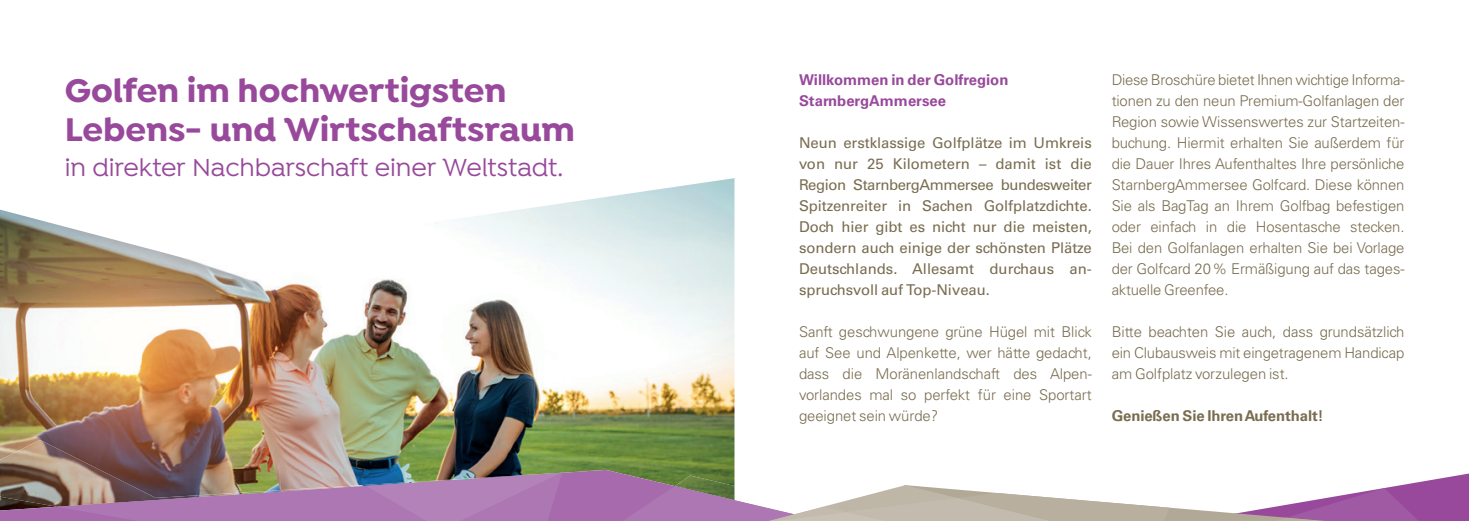
<style>
.page{position:relative;width:1469px;height:521px;background:#fff}
.page>*{position:absolute;margin:0;border:0;box-sizing:border-box;transform-origin:0 0}
.t1{font:700 35px/38.5px "Isidora";letter-spacing:-.005em;color:#98499b}
.t2{font:500 26.25px "Isidora";letter-spacing:-.005em;color:#98499b}
.t3{font:300 14.88px/21px "Univers LT Std";letter-spacing:-.01em;color:#796d50;text-align:justify}
.t4{font:14.88px/21px "Univers LT Std";letter-spacing:-.005em;color:#796d50;text-align:justify}
.t5{font:700 14.88px/21px "Univers LT Std";color:#98499b}
.t6{font:700 14.88px "Univers LT Std";letter-spacing:-.005em;color:#796d50}
</style>
<div class="page">
<img style="left:0;top:178px;width:734px;height:292px">
<svg style="left:0;top:470px;width:735px;height:51px;background:#8c6c87"></svg>
<img style="left:0;top:440px;width:125px;height:67px">
<svg style="left:57px;top:473px;width:506px;height:48px;background:#9f799c"></svg>
<svg style="left:598px;top:473px;width:870px;height:48px"></svg>
<h1 class="t1" style="left:65px;top:73px;width:511px">Golfen im hochwertigsten<br>Lebens- und Wirtschaftsraum</h1>
<h2 class="t2" style="left:65px;top:152px;width:500px">in direkter Nachbarschaft einer Weltstadt.</h2>
<p class="t5" style="left:799px;top:69px;width:211px">Willkommen in der Golfregion<br>StarnbergAmmersee</p>
<p class="t4" style="left:799px;top:132px;width:294px">Neun erstklassige Golfplätze im Umkreis von nur 25 Kilometern – damit ist die Region StarnbergAmmersee bundesweiter Spitzenreiter in Sachen Golfplatzdichte.<br>Doch hier gibt es nicht nur die meisten, sondern auch einige der schönsten Plätze Deutschlands. Allesamt durchaus an&shy;spruchsvoll auf Top-Niveau.</p>
<p class="t3" style="left:799px;top:321px;width:294px">Sanft geschwungene grüne Hügel mit Blick auf See und Alpenkette, wer hätte gedacht, dass die Moränenlandschaft des Alpen&shy;vorlandes mal so perfekt für eine Sportart geeignet sein würde?</p>
<p class="t3" style="left:1111px;top:69px;width:294px">Diese Broschüre bietet Ihnen wichtige Informa&shy;tionen zu den neun Premium-Golfanlagen der Region sowie Wissenswertes zur Startzeiten&shy;buchung. Hiermit erhalten Sie außerdem für die Dauer Ihres Aufenthaltes Ihre persönliche StarnbergAmmersee Golfcard. Diese können Sie als BagTag an Ihrem Golfbag befestigen oder einfach in die Hosentasche stecken.<br>Bei den Golfanlagen erhalten Sie bei Vorlage der Golfcard 20 % Ermäßigung auf das tages&shy;aktuelle Greenfee.</p>
<p class="t3" style="left:1111px;top:322px;width:294px">Bitte beachten Sie auch, dass grundsätzlich ein Clubausweis mit eingetragenem Handicap am Golfplatz vorzulegen ist.</p>
<p class="t6" style="left:1111px;top:407px;width:213px">Genießen Sie Ihren Aufenthalt!</p>
</div>
